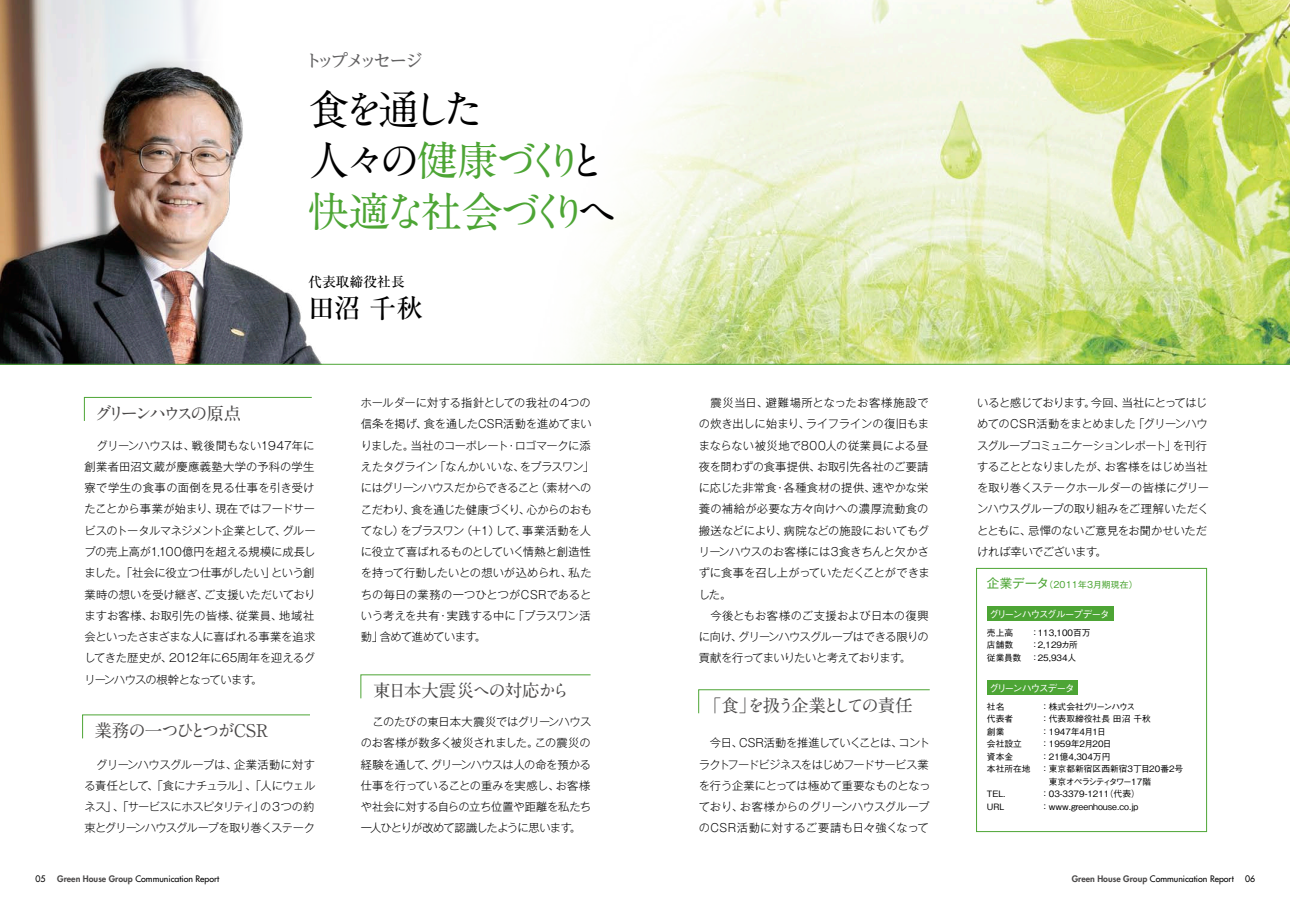
<style>
.page{position:relative;width:1290px;height:911px;background:#fff}
.page>*{position:absolute;margin:0;border:0;box-sizing:border-box;transform-origin:0 0}
.t1{font:700 41.25px/50.9px "A1 Mincho Std";letter-spacing:-.15em;color:#4da535}
.t2{font:500 26.62px "Ryumin Pr 5";color:#000}
.t3{font:700 17.5px "A1 Mincho Std";letter-spacing:-.06em;color:#4a4848}
.t4{font:700 17.5px "A1 Mincho Std";letter-spacing:-.17em;color:#4a4848}
.t5{font:700 17.5px "A1 Mincho Std";letter-spacing:-.2em;color:#4a4848}
.t6{font:500 17px "UD Reimin Pro";letter-spacing:-.155em;color:#646364}
.t7{font:500 13.75px "Ryumin Pr 5";color:#000}
.t8{font:300 11.25px/21.2px "Gothic MB101 Pr 5";letter-spacing:-.015em;color:#000}
.t9{font:500 10px "Gothic BBB Pr 5";letter-spacing:-.165em;color:#fff}
.t10{font:500 8.75px/12.5px "Gothic BBB Pr 5";color:#000;text-align:right}
.t11{font:500 8.75px "Futura Std";color:#000}
.t12{font:500 8.75px "Gothic BBB Pr 5";letter-spacing:-.12em;color:#000}
.t13{font:8.75px "Gothic MB101 Pr 5";letter-spacing:.02em;color:#4da535}
.s1{color:#000}
.s2{font-size:12.5px}
.s3{font-weight:800;color:#4a4848}
</style>
<div class="page">
<img style="left:0;top:0;width:1290px;height:364px">
<svg style="left:84px;top:397px;width:228px;height:24px"></svg>
<svg style="left:82px;top:714px;width:228px;height:24px"></svg>
<svg style="left:360px;top:674px;width:231px;height:24px"></svg>
<svg style="left:698px;top:689px;width:232px;height:24px"></svg>
<div style="left:976px;top:568px;width:231px;height:264px;border:1px solid #4da535"></div>
<div style="left:987px;top:607px;width:126px;height:14px;background:#4da535"></div>
<div style="left:988px;top:681px;width:90px;height:14px;background:#4da535"></div>
<h3 class="t6" style="left:305px;top:46px;width:119px">トップメッセージ</h3>
<h1 class="t1" style="left:308px;top:78px;width:311px"><span class="s1">食を通した<br>人々の</span>健康づくり<span class="s1">と</span>快適な社会づくり<span class="s1">へ</span></h1>
<p class="t7" style="left:308px;top:271px;width:98px">代表取締役社長</p>
<h2 class="t2" style="left:308px;top:287px;width:116px">田沼 千秋</h2>
<h3 class="t5" style="left:95px;top:399px;width:148px">グリーンハウスの原点</h3>
<p class="t8" style="left:85px;top:434px;width:233px">　グリーンハウスは、戦後間もない1947年に創業者田沼文蔵が慶應義塾大学の予科の学生寮で学生の食事の面倒を見る仕事を引き受けたことから事業が始まり、現在ではフードサービスのトータルマネジメント企業として、グループの売上高が1,100億円を超える規模に成長しました。「社会に役立つ仕事がしたい」という創業時の想いを受け継ぎ、ご支援いただいておりますお客様、お取引先の皆様、従業員、地域社会といったさまざまな人に喜ばれる事業を追求してきた歴史が、2012年に65周年を迎えるグリーンハウスの根幹となっています。</p>
<h3 class="t3" style="left:94px;top:716px;width:175px">業務の一つひとつがCSR</h3>
<p class="t8" style="left:85px;top:752px;width:232px;text-align:justify">　グリーンハウスグループは、企業活動に対する責任として、「食にナチュラル」、「人にウェルネス」、「サービスにホスピタリティ」の３つの約束とグリーンハウスグループを取り巻くステーク</p>
<p class="t8" style="left:361px;top:391px;width:235px">ホールダーに対する指針としての我社の4つの信条を掲げ、食を通したCSR活動を進めてまいりました。当社のコーポレート・ロゴマークに添えたタグライン「なんかいいな、をプラスワン」にはグリーンハウスだからできること（素材へのこだわり、食を通じた健康づくり、心からのおもてなし）をプラスワン（+１）して、事業活動を人に役立て喜ばれるものとしていく情熱と創造性を持って行動したいとの想いが込められ、私たちの毎日の業務の一つひとつがCSRであるという考えを共有・実践する中に「プラスワン活動」含めて進めています。</p>
<h3 class="t3" style="left:373px;top:676px;width:198px">東日本大震災への対応から</h3>
<p class="t8" style="left:361px;top:710px;width:232px;text-align:justify">　このたびの東日本大震災ではグリーンハウスのお客様が数多く被災されました。この震災の経験を通して、グリーンハウスは人の命を預かる仕事を行っていることの重みを実感し、お客様や社会に対する自らの立ち位置や距離を私たち一人ひとりが改めて認識したように思います。</p>
<p class="t8" style="left:699px;top:391px;width:233px">　震災当日、避難場所となったお客様施設での炊き出しに始まり、ライフラインの復旧もままならない被災地で800人の従業員による昼夜を問わずの食事提供、お取引先各社のご要請に応じた非常食・各種食材の提供、速やかな栄養の補給が必要な方々向けへの濃厚流動食の搬送などにより、病院などの施設においてもグリーンハウスのお客様には3食きちんと欠かさずに食事を召し上がっていただくことができました。<br>　今後ともお客様のご支援および日本の復興に向け、グリーンハウスグループはできる限りの貢献を行ってまいりたいと考えております。</p>
<h3 class="t4" style="left:704px;top:691px;width:210px">「食」を扱う企業としての責任</h3>
<p class="t8" style="left:699px;top:731px;width:233px">　今日、CSR活動を推進していくことは、コントラクトフードビジネスをはじめフードサービス業を行う企業にとっては極めて重要なものとなっており、お客様からのグリーンハウスグループのCSR活動に対するご要請も日々強くなって</p>
<p class="t8" style="left:977px;top:391px;width:234px">いると感じております。今回、当社にとってはじめてのCSR活動をまとめました「グリーンハウスグループコミュニケーションレポート」を刊行することとなりましたが、お客様をはじめ当社を取り巻くステークホールダーの皆様にグリーンハウスグループの取り組みをご理解いただくとともに、忌憚のないご意見をお聞かせいただければ幸いでございます。</p>
<p class="t13" style="left:987px;top:578px;width:152px"><span class="s2">企業データ</span>（2011年3月期現在）</p>
<p class="t9" style="left:989px;top:606px;width:122px">グリーンハウスグループデータ</p>
<p class="t10" style="left:987px;top:625px;width:28px">売上高</p>
<p class="t10" style="left:1030px;top:625px;width:62px">：113,100百万</p>
<p class="t10" style="left:987px;top:638px;width:28px">店舗数</p>
<p class="t10" style="left:987px;top:638px;width:93px">：2,129カ所<br>従業員数 ：25,934人</p>
<p class="t9" style="left:989px;top:679px;width:87px">グリーンハウスデータ</p>
<p class="t10" style="left:987px;top:699px;width:19px">社名</p>
<p class="t12" style="left:1040px;top:699px;width:96px">：株式会社グリーンハウス</p>
<p class="t10" style="left:987px;top:712px;width:28px">代表者</p>
<p class="t10" style="left:1040px;top:712px;width:112px">：代表取締役社長 田沼 千秋</p>
<p class="t10" style="left:987px;top:724px;width:19px">創業</p>
<p class="t10" style="left:1040px;top:724px;width:67px">：1947年4月1日</p>
<p class="t10" style="left:987px;top:737px;width:36px">会社設立</p>
<p class="t10" style="left:1040px;top:737px;width:73px">：1959年2月20日</p>
<p class="t10" style="left:987px;top:749px;width:28px">資本金</p>
<p class="t10" style="left:1040px;top:749px;width:72px">：21億4,304万円</p>
<p class="t10" style="left:987px;top:762px;width:198px">本社所在地 ：東京都新宿区西新宿3丁目20番2号</p>
<p class="t12" style="left:1049px;top:774px;width:104px">東京オペラシティタワー17階</p>
<p class="t10" style="left:987px;top:787px;width:20px">TEL.</p>
<p class="t10" style="left:1040px;top:787px;width:101px">：03-3379-1211（代表）</p>
<p class="t10" style="left:987px;top:799px;width:19px">URL</p>
<p class="t10" style="left:1040px;top:799px;width:100px">：www.greenhouse.ｃo.jp</p>
<p class="t11" style="left:35px;top:873px;width:12px">05</p>
<p class="t11" style="left:57px;top:873px;width:164px"><span class="s3">Green House Group</span> Communication Report</p>
<p class="t11" style="left:1072px;top:873px;width:164px"><span class="s3">Green House Group</span> Communication Report</p>
<p class="t11" style="left:1245px;top:873px;width:12px">06</p>
</div>
